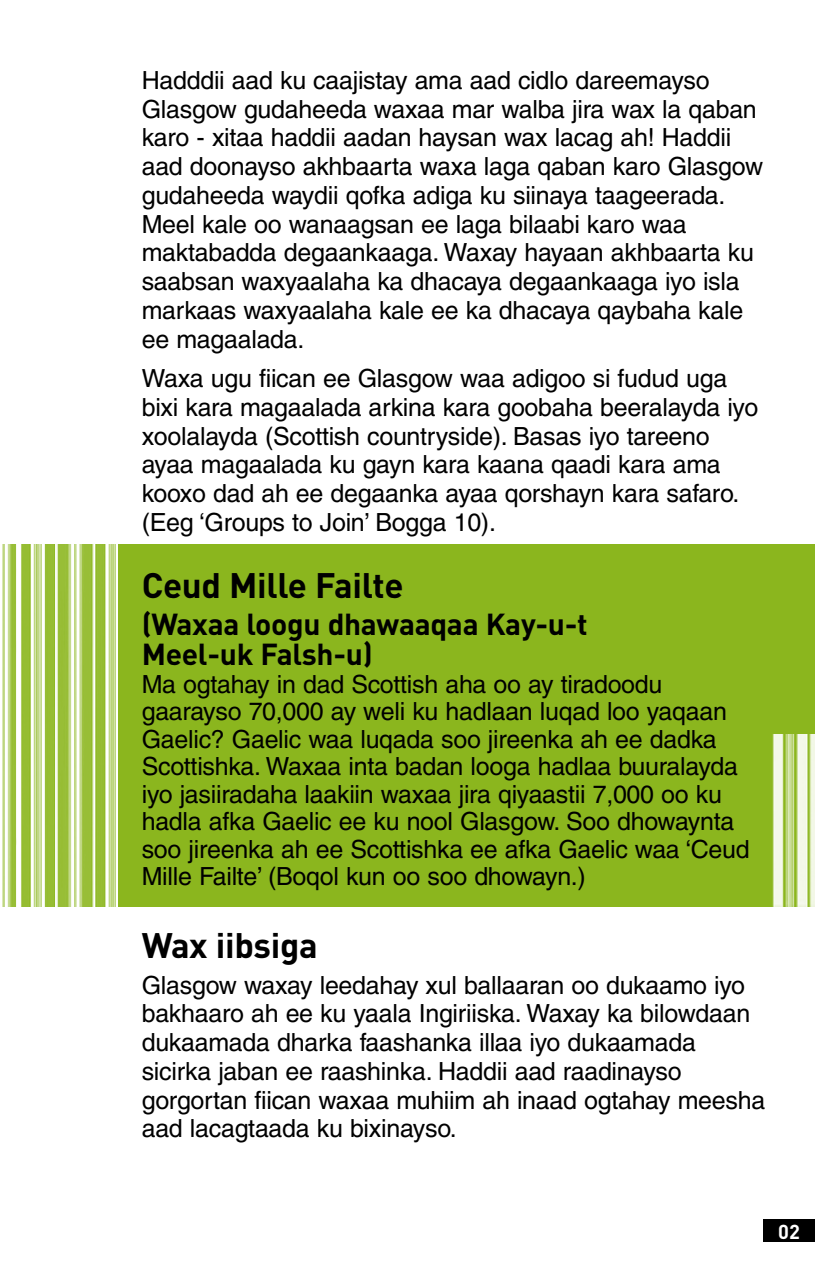
<style>
.page{position:relative;width:815px;height:1262px;background:#fff}
.page>*{position:absolute;margin:0;border:0;box-sizing:border-box;transform-origin:0 0}
.t1{font:700 35px "DIN";letter-spacing:-.01em;color:#000}
.t2{font:700 30px/30px "DIN";letter-spacing:-.01em;color:#000}
.t3{font:25px/28.8px "Helvetica";letter-spacing:-.01em;color:#000}
.t4{font:700 20px "DIN";color:#fff}
</style>
<div class="page">
<img style="left:2px;top:544px;width:113px;height:362px">
<div style="left:119px;top:544px;width:696px;height:362px;background:#8bb61e"></div>
<img style="left:772px;top:734px;width:43px;height:172px">
<div style="left:763px;top:1219px;width:52px;height:23px;background:#000"></div>
<p class="t3" style="left:142px;top:68px;width:623px">Hadddii aad ku caajistay ama aad cidlo dareemayso Glasgow gudaheeda waxaa mar walba jira wax la qaban karo - xitaa haddii aadan haysan wax lacag ah! Haddii aad doonayso akhbaarta waxa laga qaban karo Glasgow gudaheeda waydii qofka adiga ku siinaya taageerada.<br>Meel kale oo wanaagsan ee laga bilaabi karo waa maktabadda degaankaaga. Waxay hayaan akhbaarta ku saabsan waxyaalaha ka dhacaya degaankaaga iyo isla markaas waxyaalaha kale ee ka dhacaya qaybaha kale ee magaalada.</p>
<p class="t3" style="left:142px;top:366px;width:618px">Waxa ugu fiican ee Glasgow waa adigoo si fudud uga bixi kara magaalada arkina kara goobaha beeralayda iyo xoolalayda (Scottish countryside). Basas iyo tareeno ayaa magaalada ku gayn kara kaana qaadi kara ama kooxo dad ah ee degaanka ayaa qorshayn kara safaro. (Eeg ‘Groups to Join’ Bogga 10).</p>
<h1 class="t1" style="left:142px;top:565px;width:263px">Ceud Mille Failte</h1>
<p class="t2" style="left:142px;top:610px;width:448px">(Waxaa loogu dhawaaqaa Kay-u-t<br>Meel-uk Falsh-u)</p>
<p class="t3" style="left:142px;top:672px;width:609px;line-height:27.5px">Ma ogtahay in dad Scottish aha oo ay tiradoodu gaarayso 70,000 ay weli ku hadlaan luqad loo yaqaan Gaelic? Gaelic waa luqada soo jireenka ah ee dadka Scottishka. Waxaa inta badan looga hadlaa buuralayda iyo jasiiradaha laakiin waxaa jira qiyaastii 7,000 oo ku hadla afka Gaelic ee ku nool Glasgow. Soo dhowaynta soo jireenka ah ee Scottishka ee afka Gaelic waa ‘Ceud Mille Failte’ (Boqol kun oo soo dhowayn.)</p>
<h1 class="t1" style="left:142px;top:925px;width:178px">Wax iibsiga</h1>
<p class="t3" style="left:142px;top:972px;width:625px">Glasgow waxay leedahay xul ballaaran oo dukaamo iyo bakhaaro ah ee ku yaala Ingiriiska. Waxay ka bilowdaan dukaamada dharka faashanka illaa iyo dukaamada sicirka jaban ee raashinka. Haddii aad raadinayso gorgortan fiican waxaa muhiim ah inaad ogtahay meesha aad lacagtaada ku bixinayso.</p>
<p class="t4" style="left:778px;top:1219px;width:23px">02</p>
</div>
